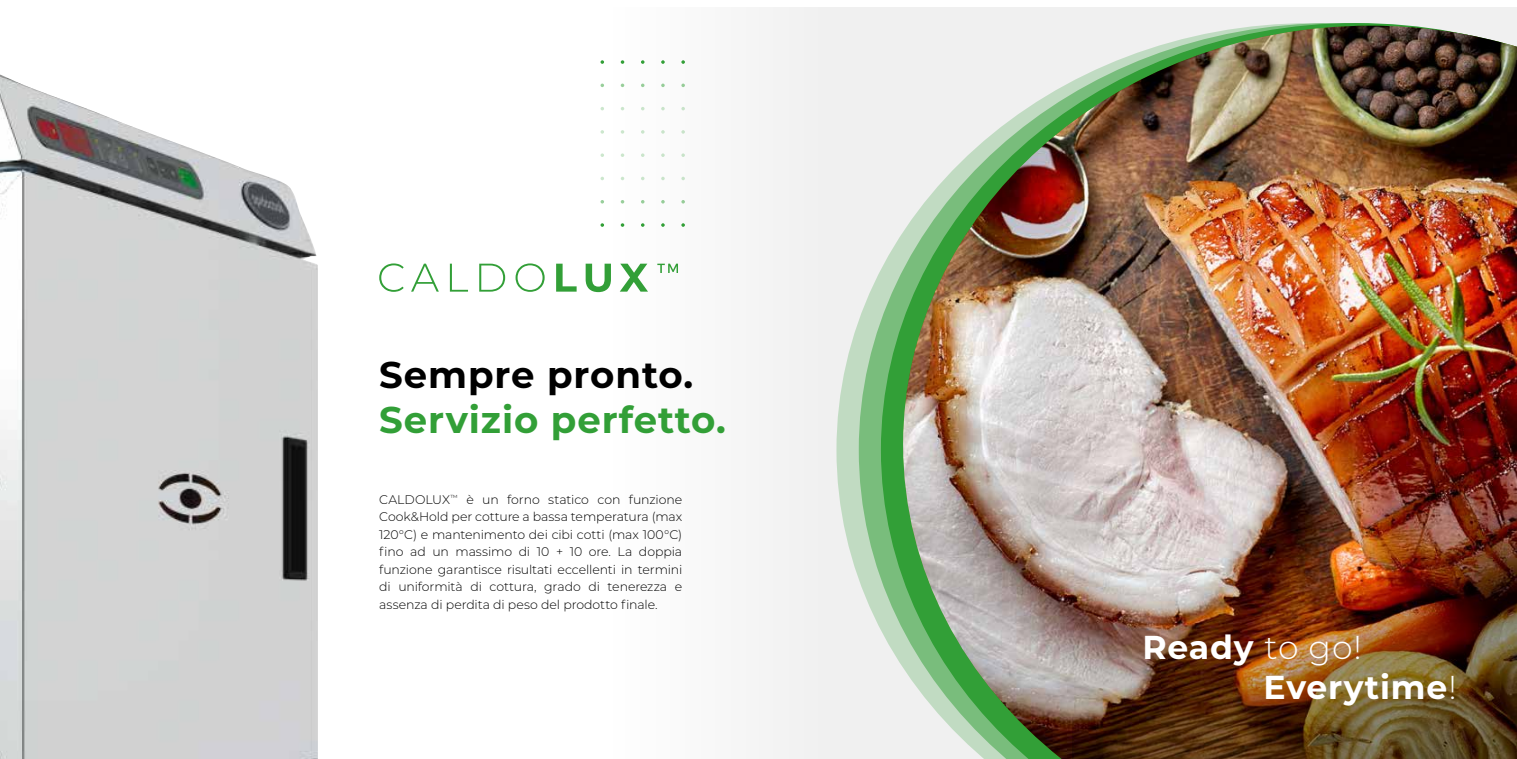
<style>
.page{position:relative;width:1517px;height:759px;background:#fff}
.page>*{position:absolute;margin:0;border:0;box-sizing:border-box;transform-origin:0 0}
.t1{font:700 37.12px "Montserrat";letter-spacing:.025em;color:#329f37}
.t2{font:700 37.12px "Montserrat";letter-spacing:.025em;color:#000}
.t3{font:700 33px/39.6px "Montserrat";letter-spacing:.025em;color:#fff}
.t4{font:300 12.5px/17.5px "Montserrat";letter-spacing:-.005em;color:#000;text-align:justify}
.s1{font-weight:300}
</style>
<div class="page">
<div style="left:14px;top:7px;width:1503px;height:751px;background:linear-gradient(to bottom,#fbfcfb,#fbfbfb)"></div>
<svg style="left:379px;top:263px;width:25px;height:29px"></svg>
<svg style="left:411px;top:263px;width:28px;height:28px"></svg>
<svg style="left:450px;top:263px;width:18px;height:28px"></svg>
<svg style="left:479px;top:263px;width:26px;height:28px"></svg>
<svg style="left:515px;top:263px;width:29px;height:29px"></svg>
<svg style="left:556px;top:263px;width:20px;height:28px"></svg>
<svg style="left:585px;top:263px;width:26px;height:29px"></svg>
<svg style="left:620px;top:263px;width:28px;height:28px"></svg>
<svg style="left:657px;top:263px;width:21px;height:10px"></svg>
<img style="left:0;top:74px;width:318px;height:684px">
<svg style="left:600px;top:60px;width:4px;height:4px"></svg>
<svg style="left:621px;top:60px;width:3px;height:4px"></svg>
<svg style="left:641px;top:60px;width:3px;height:4px"></svg>
<svg style="left:661px;top:60px;width:4px;height:4px"></svg>
<svg style="left:681px;top:60px;width:4px;height:4px"></svg>
<svg style="left:600px;top:107px;width:4px;height:3px"></svg>
<svg style="left:661px;top:107px;width:4px;height:3px"></svg>
<svg style="left:681px;top:107px;width:4px;height:3px"></svg>
<svg style="left:600px;top:153px;width:4px;height:4px"></svg>
<svg style="left:621px;top:153px;width:3px;height:4px"></svg>
<svg style="left:641px;top:153px;width:3px;height:4px"></svg>
<svg style="left:661px;top:153px;width:4px;height:4px"></svg>
<svg style="left:681px;top:153px;width:4px;height:4px"></svg>
<svg style="left:600px;top:200px;width:4px;height:3px"></svg>
<svg style="left:661px;top:200px;width:4px;height:3px"></svg>
<svg style="left:681px;top:200px;width:4px;height:3px"></svg>
<svg style="left:600px;top:83px;width:4px;height:4px"></svg>
<svg style="left:621px;top:83px;width:3px;height:4px"></svg>
<svg style="left:641px;top:83px;width:3px;height:4px"></svg>
<svg style="left:661px;top:83px;width:4px;height:4px"></svg>
<svg style="left:681px;top:83px;width:4px;height:4px"></svg>
<svg style="left:600px;top:130px;width:4px;height:4px"></svg>
<svg style="left:621px;top:130px;width:3px;height:4px"></svg>
<svg style="left:641px;top:130px;width:3px;height:4px"></svg>
<svg style="left:661px;top:130px;width:4px;height:4px"></svg>
<svg style="left:681px;top:130px;width:4px;height:4px"></svg>
<svg style="left:600px;top:177px;width:4px;height:3px"></svg>
<svg style="left:661px;top:177px;width:4px;height:3px"></svg>
<svg style="left:681px;top:177px;width:4px;height:3px"></svg>
<svg style="left:600px;top:223px;width:4px;height:4px"></svg>
<svg style="left:621px;top:223px;width:3px;height:4px"></svg>
<svg style="left:641px;top:223px;width:3px;height:4px"></svg>
<svg style="left:661px;top:223px;width:4px;height:4px"></svg>
<svg style="left:681px;top:223px;width:4px;height:4px"></svg>
<svg style="left:836px;top:23px;width:236px;height:735px;fill:#f0f0f0"></svg>
<img style="left:903px;top:26px;width:169px;height:732px">
<img style="left:1072px;top:7px;width:445px;height:751px">
<h1 class="t2" style="left:379px;top:348px;width:315px">Sempre pronto.</h1>
<h1 class="t1" style="left:379px;top:392px;width:348px">Servizio perfetto.</h1>
<p class="t4" style="left:379px;top:490px;width:304px">CALDOLUX<sup>™</sup> è un forno statico con funzione Cook&amp;Hold per cotture a bassa temperatura (max 120°C) e mantenimento dei cibi cotti (max 100°C) fino ad un massimo di 10 + 10 ore. La doppia funzione garantisce risultati eccellenti in termini di uniformità di cottura, grado di tenerezza e assenza di perdita di peso del prodotto finale.</p>
<h2 class="t3" style="left:1263px;top:625px;width:194px;text-indent:-121px">Ready <span class="s1">to go!<br></span>Everytime<span class="s1">!</span></h2>
</div>
